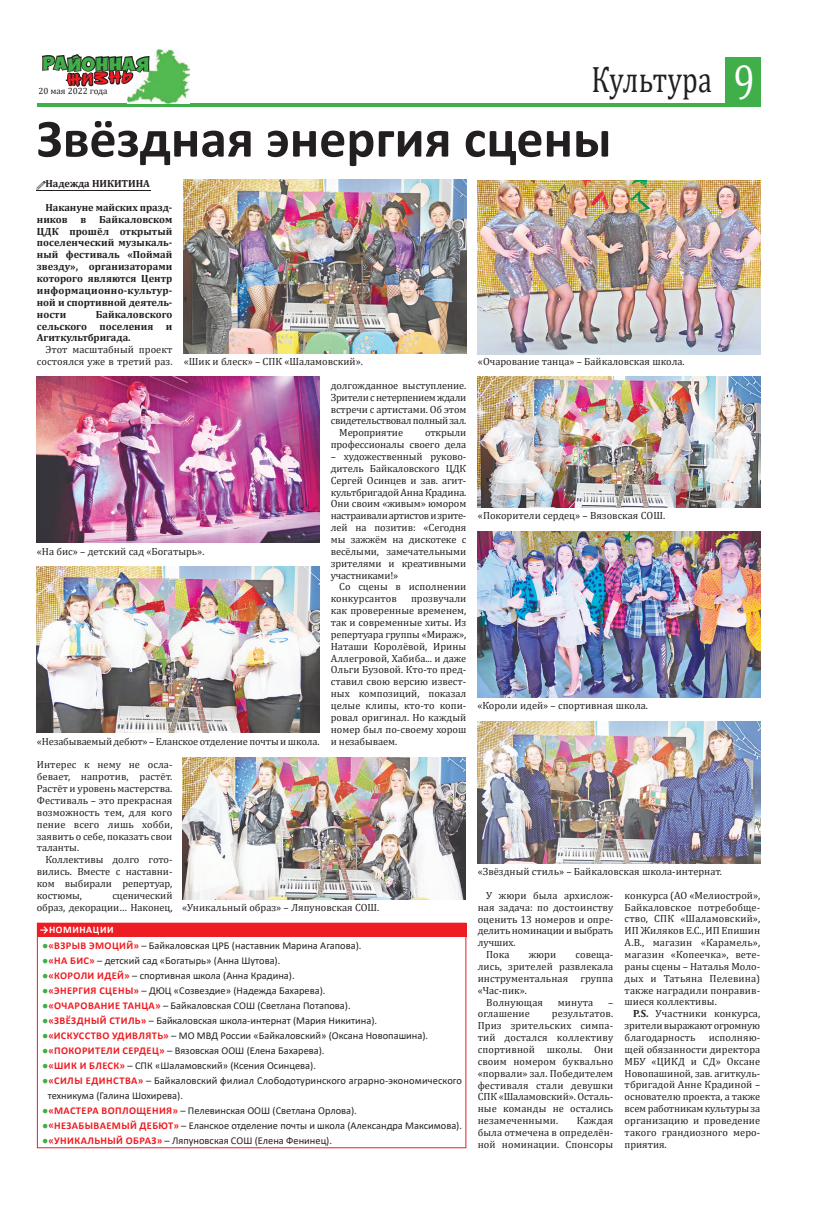
<style>
.page{position:relative;width:817px;height:1205px;background:#fff}
.page>*{position:absolute;margin:0;border:0;box-sizing:border-box;transform-origin:0 0}
.t1{font:700 54px "Calibri";color:#231f20}
.t2{font:36.9px "Cambria";letter-spacing:.01em;color:#231f20;scale:.76 1}
.t3{font:18px "Sprite Graffiti";color:#ee1d23;scale:1.25 1}
.t4{font:13px "Obelix Pro";letter-spacing:.06em;color:#40ae49;scale:1.25 1}
.t5{font:10.4px/11.9px "Cambria";color:#231f20;text-align:justify}
.t6{font:10.4px/15px "Calibri";color:#231f20}
.t7{font:700 10.4px/11.9px "Cambria";color:#231f20;text-align:justify}
.t8{font:10.4px "Cambria";letter-spacing:-.03em;color:#231f20}
.t9{font:700 10px "Calibri";letter-spacing:.06em;color:#fff}
.t10{font:9px "Cambria";color:#231f20}
.s1{font-size:49.2px;color:#fff}
.s2{font-weight:700;color:#40ae49}
.s3{font-weight:700;color:#ee1d23}
.s4{font-weight:700}
</style>
<div class="page">
<hr style="left:37px;top:190px;width:114px;height:1px;background:#231f20">
<svg style="left:37px;top:180px;width:9px;height:9px"></svg>
<hr style="left:37px;top:103px;width:723px;height:3px;background:#40ae49">
<img style="left:150px;top:50px;width:39px;height:53px">
<img style="left:127px;top:103px;width:62px;height:1px">
<div style="left:725px;top:57px;width:35px;height:46px;background:#40ae49"></div>
<svg style="left:40px;top:54px;width:110px;height:53px"></svg>
<img style="left:477px;top:180px;width:282px;height:174px">
<img style="left:478px;top:377px;width:282px;height:130px">
<img style="left:37px;top:567px;width:282px;height:166px">
<img style="left:37px;top:377px;width:282px;height:166px">
<img style="left:477px;top:531px;width:283px;height:166px">
<img style="left:184px;top:180px;width:282px;height:173px">
<img style="left:477px;top:721px;width:283px;height:142px">
<svg style="left:37px;top:922px;width:429px;height:226px"></svg>
<div style="left:37px;top:923px;width:429px;height:13px;background:#ee1d23"></div>
<img style="left:182px;top:757px;width:283px;height:142px">
<p class="t4" style="left:43px;top:59px;width:86px">РАЙОННАЯ</p>
<h3 class="t3" style="left:67px;top:69px;width:54px;rotate:-2deg">ЖИЗНЬ</h3>
<p class="t10" style="left:39px;top:86px;width:71px">20 мая 2022 года</p>
<h2 class="t2" style="left:591px;top:58px;width:216px">Культура <span class="s1">9</span></h2>
<h1 class="t1" style="left:37px;top:100px;width:576px">Звёздная энергия сцены</h1>
<p class="t7" style="left:45px;top:177px;width:106px">Надежда НИКИТИНА</p>
<p class="t7" style="left:37px;top:201px;width:137px;text-indent:9px">Накануне майских празд&shy;ников в Байкаловском ЦДК прошёл открытый поселенческий музыкаль&shy;ный фестиваль «Поймай звезду», организаторами которого являются Центр информационно-культур&shy;ной и спортивной деятель&shy;ности</p>
<p class="t7" style="left:37px;top:308px;width:137px;text-indent:59px">Байкаловского сельского поселения и Агиткультбригада.</p>
<p class="t5" style="left:37px;top:344px;width:137px;text-align:right">Этот масштабный проект состоялся уже в третий раз.</p>
<p class="t5" style="left:184px;top:356px;width:180px">«Шик и блеск» – СПК «Шаламовский».</p>
<p class="t5" style="left:478px;top:356px;width:208px">«Очарование танца» – Байкаловская школа.</p>
<p class="t5" style="left:37px;top:545px;width:169px">«На бис» – детский сад «Богатырь».</p>
<p class="t5" style="left:37px;top:735px;width:284px">«Незабываемый дебют» – Еланское отделение почты и школа.</p>
<p class="t5" style="left:331px;top:379px;width:137px">долгожданное выступление.</p>
<p class="t8" style="left:331px;top:391px;width:137px">Зрители с нетерпением ждали</p>
<p class="t5" style="left:331px;top:403px;width:137px">встречи с артистами. Об этом</p>
<p class="t8" style="left:331px;top:415px;width:137px">свидетельствовал полный зал.</p>
<p class="t5" style="left:339px;top:427px;width:65px">Мероприятие</p>
<p class="t5" style="left:331px;top:427px;width:137px;text-align:right">открыли<br>профессионалы своего дела</p>
<p class="t5" style="left:331px;top:450px;width:137px">– художественный руково&shy;дитель Байкаловского ЦДК Сергей Осинцев и зав. агит&shy;культбригадой Анна Крадина.<br>Они своим «живым» юмором настраивали артистов и зрите&shy;лей на позитив: «Сегодня мы зажжём на дискотеке с весёлыми, замечательными зрителями и креативными участниками!»</p>
<p class="t5" style="left:331px;top:581px;width:137px;text-indent:9px">Со сцены в исполнении конкурсантов</p>
<p class="t5" style="left:331px;top:593px;width:137px;text-indent:80px">прозвучали как проверенные временем, так и современные хиты. Из репертуара группы «Мираж», Наташи Королёвой, Ирины Аллегровой, Хабиба... и даже Ольги Бузовой. Кто-то пред&shy;ставил свою версию извест&shy;ных композиций, показал целые клипы, кто-то копи&shy;ровал оригинал. Но каждый номер был по-своему хорош и незабываем.</p>
<p class="t5" style="left:37px;top:759px;width:137px">Интерес к нему не осла&shy;бевает, напротив, растёт.<br>Растёт и уровень мастерства.<br>Фестиваль – это прекрасная возможность тем, для кого пение всего лишь хобби, заявить о себе, показать свои таланты.</p>
<p class="t5" style="left:37px;top:854px;width:137px;text-indent:9px">Коллективы долго гото&shy;вились. Вместе с наставни&shy;ком выбирали репертуар, костюмы,</p>
<p class="t5" style="left:37px;top:889px;width:137px;text-align:right">сценический<br>образ, декорации… Наконец,</p>
<p class="t5" style="left:182px;top:901px;width:199px">«Уникальный образ» – Ляпуновская СОШ.</p>
<p class="t9" style="left:40px;top:922px;width:75px">→НОМИНАЦИИ</p>
<p class="t6" style="left:42px;top:938px;width:321px"><span class="s2">●</span><span class="s3">«ВЗРЫВ ЭМОЦИЙ»</span> – Байкаловская ЦРБ (наставник Марина Агапова).</p>
<p class="t6" style="left:42px;top:953px;width:240px"><span class="s2">●</span><span class="s3">«НА БИС»</span> – детский сад «Богатырь» (Анна Шутова).</p>
<p class="t6" style="left:42px;top:968px;width:254px"><span class="s2">●</span><span class="s3">«КОРОЛИ ИДЕЙ»</span> – спортивная школа (Анна Крадина).</p>
<p class="t6" style="left:42px;top:983px;width:285px"><span class="s2">●</span><span class="s3">«ЭНЕРГИЯ СЦЕНЫ»</span> – ДЮЦ «Созвездие» (Надежда Бахарева).</p>
<p class="t6" style="left:42px;top:998px;width:310px"><span class="s2">●</span><span class="s3">«ОЧАРОВАНИЕ ТАНЦА»</span> – Байкаловская СОШ (Светлана Потапова).</p>
<p class="t6" style="left:42px;top:1013px;width:336px"><span class="s2">●</span><span class="s3">«ЗВЁЗДНЫЙ СТИЛЬ»</span> – Байкаловская школа-интернат (Мария Никитина).</p>
<p class="t6" style="left:42px;top:1028px;width:387px"><span class="s2">●</span><span class="s3">«ИСКУССТВО УДИВЛЯТЬ»</span> – МО МВД России «Байкаловский» (Оксана Новопашина).</p>
<p class="t6" style="left:42px;top:1043px;width:284px"><span class="s2">●</span><span class="s3">«ПОКОРИТЕЛИ СЕРДЕЦ»</span> – Вязовская ООШ (Елена Бахарева).</p>
<p class="t6" style="left:42px;top:1058px;width:275px"><span class="s2">●</span><span class="s3">«ШИК И БЛЕСК»</span> – СПК «Шаламовский» (Ксения Осинцева).</p>
<p class="t6" style="left:48px;top:1073px;width:416px;text-indent:-6px"><span class="s2">●</span><span class="s3">«СИЛЫ ЕДИНСТВА»</span> – Байкаловский филиал Слободотуринского аграрно-экономического техникума (Галина Шохирева).</p>
<p class="t6" style="left:42px;top:1103px;width:316px"><span class="s2">●</span><span class="s3">«МАСТЕРА ВОПЛОЩЕНИЯ»</span> – Пелевинская ООШ (Светлана Орлова).</p>
<p class="t6" style="left:42px;top:1118px;width:421px"><span class="s2">●</span><span class="s3">«НЕЗАБЫВАЕМЫЙ ДЕБЮТ»</span> – Еланское отделение почты и школа (Александра Максимова).</p>
<p class="t6" style="left:42px;top:1133px;width:291px"><span class="s2">●</span><span class="s3">«УНИКАЛЬНЫЙ ОБРАЗ»</span> – Ляпуновская СОШ (Елена Фенинец).</p>
<p class="t5" style="left:478px;top:510px;width:189px">«Покорители сердец» – Вязовская СОШ.</p>
<p class="t5" style="left:477px;top:699px;width:172px">«Короли идей» – спортивная школа.</p>
<p class="t5" style="left:477px;top:865px;width:246px">«Звёздный стиль» – Байкаловская школа-интернат.</p>
<p class="t5" style="left:486px;top:889px;width:128px">У жюри была архислож-</p>
<p class="t5" style="left:477px;top:901px;width:137px">ная задача: по достоинству</p>
<p class="t5" style="left:477px;top:913px;width:137px">оценить 13 номеров и опре-</p>
<p class="t5" style="left:477px;top:925px;width:137px">делить номинации и выбрать</p>
<p class="t5" style="left:477px;top:937px;width:39px">лучших.</p>
<p class="t5" style="left:486px;top:948px;width:25px">Пока</p>
<p class="t5" style="left:528px;top:948px;width:29px">жюри</p>
<p class="t5" style="left:575px;top:948px;width:39px">совеща-</p>
<p class="t5" style="left:477px;top:960px;width:137px">лись, зрителей развлекала</p>
<p class="t5" style="left:477px;top:972px;width:137px">инструментальная группа</p>
<p class="t5" style="left:477px;top:984px;width:51px">«Час-пик».</p>
<p class="t5" style="left:486px;top:996px;width:58px">Волнующая</p>
<p class="t5" style="left:557px;top:996px;width:37px">минута</p>
<p class="t5" style="left:477px;top:1008px;width:54px">оглашение</p>
<p class="t5" style="left:477px;top:1008px;width:137px;text-indent:74px">результатов.<br>Приз зрительских симпа&shy;тий достался коллективу спортивной школы. Они своим номером буквально «порвали» зал. Победителем фестиваля стали девушки СПК «Шаламовский». Осталь&shy;ные команды не остались незамеченными.</p>
<p class="t5" style="left:477px;top:1114px;width:137px;text-indent:99px">Каждая была отмечена в определён&shy;ной номинации. Спонсоры</p>
<p class="t5" style="left:624px;top:889px;width:137px">конкурса (АО «Мелиострой», Байкаловское потребобще&shy;ство, СПК «Шаламовский», ИП Жиляков Е.С., ИП Епишин А.В., магазин «Карамель», магазин «Копеечка», вете&shy;раны сцены – Наталья Моло&shy;дых и Татьяна Пелевина) также наградили понравив&shy;шиеся коллективы.</p>
<p class="t5" style="left:624px;top:1008px;width:137px;text-indent:9px"><span class="s4">P.S.</span> Участники конкурса, зрители выражают огромную благодарность</p>
<p class="t5" style="left:624px;top:1031px;width:137px;text-indent:84px">исполняю&shy;щей обязанности директора МБУ «ЦИКД и СД» Оксане Новопашиной, зав. агиткуль&shy;тбригадой Анне Крадиной – основателю проекта, а также всем работникам культуры за организацию и проведение такого грандиозного меро&shy;приятия.</p>
</div>
